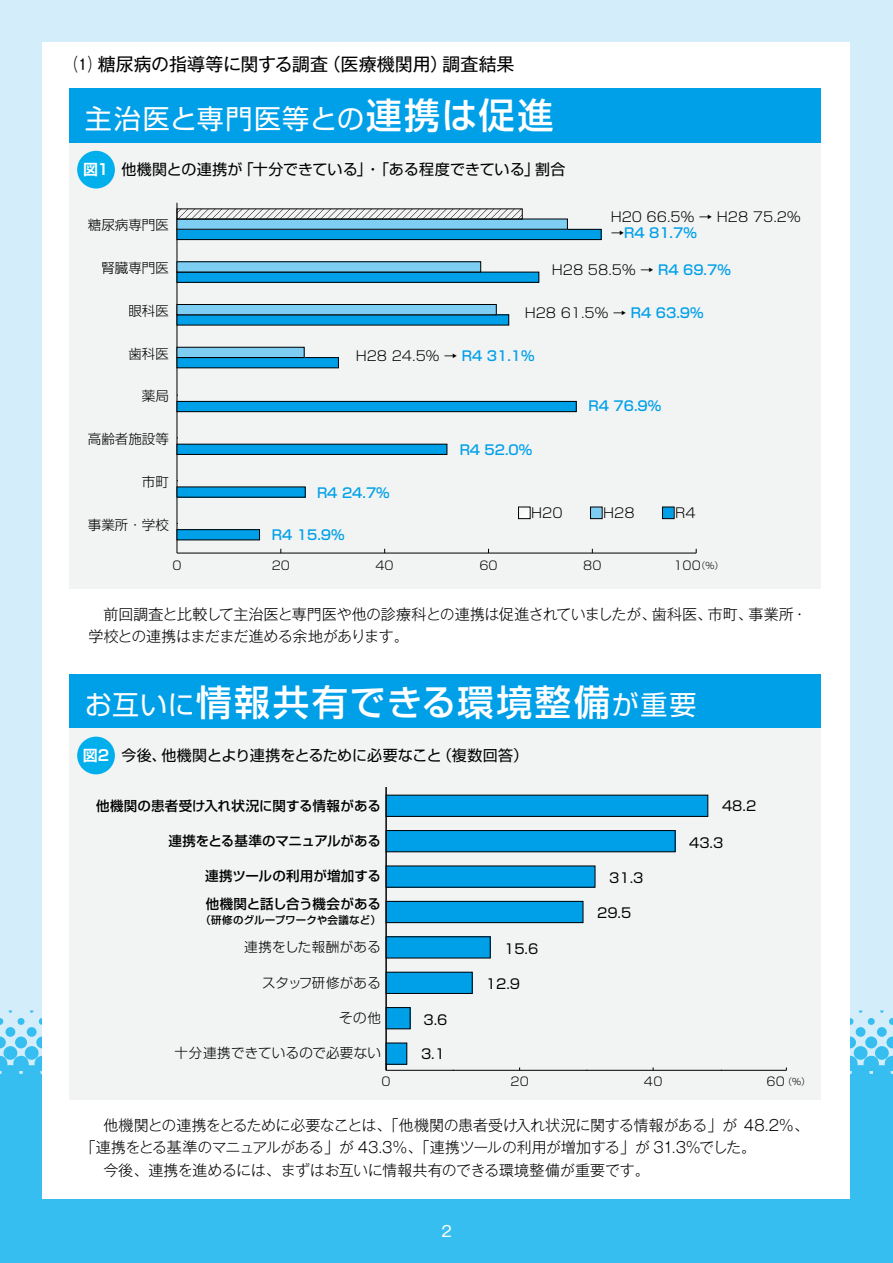
<style>
.page{position:relative;width:893px;height:1263px;background:#d3edfb}
.page>*{position:absolute;margin:0;border:0;box-sizing:border-box;transform-origin:0 0}
.t1{font:500 36px "Shin Go Pro";letter-spacing:.07em;color:#fff}
.t2{font:27px "Shin Go Pro";letter-spacing:.045em;color:#fff}
.t3{font:18px "Gothic MB101 Pro";letter-spacing:-.005em;color:#000}
.t4{font:300 15px/22.5px "Gothic MB101 Pro";letter-spacing:-.025em;color:#000}
.t5{font:15px "Shin Go Pro";letter-spacing:.005em;color:#000}
.t6{font:700 15px "Shin Go Pro De";color:#fff}
.t7{font:15px "Gothic MB101 Pro";color:#fff}
.t8{font:300 13.5px "Shin Go Pro";color:#000}
.t9{font:500 13.5px "Shin Go Pro";color:#000}
.t10{font:500 13.5px "Shin Go Pro";color:#00a0e9}
.t11{font:13.5px "Shin Go Pro";color:#000}
.t12{font:300 13.5px "Shin Go Pro";letter-spacing:.02em;color:#000}
.t13{font:300 13.5px "Shin Go Pro";letter-spacing:.025em;color:#000}
.t14{font:300 12px "Shin Go Pro";color:#000}
.t15{font:500 10.5px "Shin Go Pro";letter-spacing:.015em;color:#000}
.t16{font:300 9px "Shin Go Pro";color:#000}
.s1{font-weight:500;font-size:36px}
.s2{font-weight:300;color:#000}
.s3{font-weight:500;color:#00a0e9}
.s4{color:#7ecef4}
.s5{color:#00a0e9}
.s6{font-size:9px}
.s7{font-weight:400;font-size:27px}
.s8{font-family:"Shin Go Pro De";font-weight:700;color:#fff}
.s9{font-size:12px}
</style>
<div class="page">
<div style="left:4px;top:1046px;width:13px;height:14px;background:#37bef0;border-radius:50%"></div>
<div style="left:25px;top:1046px;width:14px;height:14px;background:#37bef0;border-radius:50%"></div>
<div style="left:875px;top:1046px;width:14px;height:14px;background:#37bef0;border-radius:50%"></div>
<div style="left:854px;top:1046px;width:13px;height:14px;background:#37bef0;border-radius:50%"></div>
<div style="left:36px;top:1036px;width:12px;height:12px;background:#37bef0;border-radius:50%"></div>
<div style="left:15px;top:1036px;width:12px;height:12px;background:#37bef0;border-radius:50%"></div>
<svg style="left:0;top:1036px;width:6px;height:12px"></svg>
<svg style="left:886px;top:1036px;width:7px;height:12px"></svg>
<div style="left:865px;top:1036px;width:12px;height:12px;background:#37bef0;border-radius:50%"></div>
<div style="left:844px;top:1036px;width:12px;height:12px;background:#37bef0;border-radius:50%"></div>
<div style="left:856px;top:1027px;width:9px;height:10px;background:#37bef0;border-radius:50%"></div>
<div style="left:877px;top:1027px;width:10px;height:10px;background:#37bef0;border-radius:50%"></div>
<div style="left:5px;top:1027px;width:10px;height:10px;background:#37bef0;border-radius:50%"></div>
<div style="left:27px;top:1027px;width:10px;height:10px;background:#37bef0;border-radius:50%"></div>
<div style="left:39px;top:1018px;width:7px;height:7px;background:#37bef0;border-radius:50%"></div>
<div style="left:18px;top:1018px;width:7px;height:7px;background:#37bef0;border-radius:50%"></div>
<svg style="left:0;top:1018px;width:3px;height:7px"></svg>
<div style="left:868px;top:1018px;width:7px;height:7px;background:#37bef0;border-radius:50%"></div>
<div style="left:846px;top:1018px;width:7px;height:7px;background:#37bef0;border-radius:50%"></div>
<svg style="left:880px;top:1010px;width:13px;height:15px"></svg>
<div style="left:0;top:1056px;width:893px;height:207px;background:#37bef0"></div>
<div style="left:42px;top:43px;width:808px;height:1156px;background:#fff"></div>
<div style="left:69px;top:89px;width:752px;height:54px;background:#00a0e9"></div>
<div style="left:69px;top:143px;width:752px;height:446px;background:#f2f3f3"></div>
<div style="left:69px;top:674px;width:752px;height:55px;background:#00a0e9"></div>
<div style="left:69px;top:729px;width:752px;height:371px;background:#f2f3f3"></div>
<svg style="left:520px;top:509px;width:8px;height:8px"></svg>
<div style="left:77px;top:151px;width:38px;height:38px;background:#00afec;border-radius:50%"></div>
<div style="left:77px;top:737px;width:38px;height:37px;background:#00afec;border-radius:50%"></div>
<hr style="left:386px;top:1070px;width:400px;height:1px;background:#000">
<div style="left:386px;top:795px;width:322px;height:21px;background:#00a0e9"></div>
<div style="left:386px;top:795px;width:322px;height:22px;border:1px solid #000"></div>
<div style="left:386px;top:830px;width:289px;height:22px;background:#00a0e9"></div>
<div style="left:386px;top:830px;width:289px;height:22px;border:1px solid #000"></div>
<div style="left:386px;top:866px;width:209px;height:21px;background:#00a0e9"></div>
<div style="left:386px;top:901px;width:197px;height:22px;background:#00a0e9"></div>
<div style="left:386px;top:901px;width:197px;height:22px;border:1px solid #000"></div>
<div style="left:386px;top:937px;width:104px;height:21px;background:#00a0e9"></div>
<div style="left:386px;top:972px;width:86px;height:21px;background:#00a0e9"></div>
<div style="left:386px;top:972px;width:87px;height:22px;border:1px solid #000"></div>
<div style="left:386px;top:1007px;width:24px;height:22px;background:#00a0e9"></div>
<div style="left:386px;top:1007px;width:24px;height:22px;border:1px solid #000"></div>
<div style="left:386px;top:1043px;width:21px;height:21px;background:#00a0e9"></div>
<div style="left:386px;top:1043px;width:21px;height:22px;border:1px solid #000"></div>
<hr style="left:177px;top:553px;width:519px;height:1px;background:#000">
<hr style="left:177px;top:203px;width:1px;height:350px;background:#000">
<svg style="left:179px;top:210px;width:342px;height:7px"></svg>
<div style="left:177px;top:229px;width:424px;height:11px;background:#00a0e9"></div>
<div style="left:177px;top:229px;width:425px;height:11px;border:1px solid #000"></div>
<div style="left:177px;top:272px;width:362px;height:10px;background:#00a0e9"></div>
<div style="left:177px;top:272px;width:362px;height:11px;border:1px solid #000"></div>
<div style="left:177px;top:315px;width:332px;height:10px;background:#00a0e9"></div>
<div style="left:177px;top:358px;width:161px;height:10px;background:#00a0e9"></div>
<div style="left:177px;top:401px;width:399px;height:11px;background:#00a0e9"></div>
<div style="left:177px;top:401px;width:400px;height:11px;border:1px solid #000"></div>
<div style="left:177px;top:444px;width:270px;height:10px;background:#00a0e9"></div>
<div style="left:177px;top:444px;width:270px;height:11px;border:1px solid #000"></div>
<div style="left:177px;top:487px;width:128px;height:10px;background:#00a0e9"></div>
<div style="left:177px;top:530px;width:83px;height:10px;background:#00a0e9"></div>
<div style="left:177px;top:529px;width:83px;height:11px;border:1px solid #000"></div>
<div style="left:177px;top:219px;width:390px;height:10px;background:#7ecef4"></div>
<div style="left:177px;top:219px;width:391px;height:11px;border:1px solid #000"></div>
<div style="left:177px;top:262px;width:304px;height:10px;background:#7ecef4"></div>
<div style="left:177px;top:304px;width:319px;height:11px;background:#7ecef4"></div>
<div style="left:177px;top:304px;width:320px;height:11px;border:1px solid #000"></div>
<div style="left:177px;top:347px;width:127px;height:10px;background:#7ecef4"></div>
<div style="left:177px;top:347px;width:128px;height:11px;border:1px solid #000"></div>
<div style="left:518px;top:507px;width:12px;height:12px;border:1px solid #000"></div>
<div style="left:590px;top:507px;width:12px;height:12px;border:1px solid #000"></div>
<div style="left:662px;top:507px;width:12px;height:12px;border:1px solid #000"></div>
<hr style="left:386px;top:787px;width:1px;height:283px;background:#000">
<p class="t3" style="left:74px;top:50px;width:442px">⑴ 糖尿病の指導等に関する調査（医療機関用）調査結果</p>
<h2 class="t2" style="left:85px;top:96px;width:470px">主治医と専門医等との<span class="s1">連携は促進</span></h2>
<p class="t6" style="left:83px;top:157px;width:27px">図1</p>
<p class="t5" style="left:121px;top:157px;width:446px">他機関との連携が「十分できている」・「ある程度できている」割合</p>
<p class="t8" style="left:88px;top:214px;width:82px">糖尿病専門医</p>
<p class="t8" style="left:101px;top:257px;width:69px">腎臓専門医</p>
<p class="t8" style="left:128px;top:300px;width:42px">眼科医</p>
<p class="t8" style="left:128px;top:342px;width:42px">歯科医</p>
<p class="t8" style="left:142px;top:385px;width:28px">薬局</p>
<p class="t8" style="left:88px;top:428px;width:82px">高齢者施設等</p>
<p class="t8" style="left:142px;top:471px;width:28px">市町</p>
<p class="t8" style="left:88px;top:513px;width:82px">事業所・学校</p>
<p class="t8" style="left:611px;top:205px;width:191px">H20 66.5% → H28 75.2％</p>
<p class="t10" style="left:611px;top:222px;width:88px"><span class="s2">→</span>R4 81.7％</p>
<p class="t8" style="left:552px;top:258px;width:180px">H28 58.5％ → <span class="s3">R4 69.7％</span></p>
<p class="t8" style="left:525px;top:302px;width:180px">H28 61.5％ → <span class="s3">R4 63.9％</span></p>
<p class="t8" style="left:356px;top:345px;width:180px">H28 24.5％ → <span class="s3">R4 31.1％</span></p>
<p class="t10" style="left:589px;top:395px;width:74px">R4 76.9％</p>
<p class="t10" style="left:460px;top:439px;width:74px">R4 52.0％</p>
<p class="t10" style="left:317px;top:482px;width:74px">R4 24.7％</p>
<p class="t10" style="left:272px;top:523px;width:74px">R4 15.9％</p>
<p class="t8" style="left:531px;top:502px;width:166px">H20　　<span class="s4">■</span>H28　　<span class="s5">■</span>R4</p>
<p class="t14" style="left:172px;top:556px;width:11px">0</p>
<p class="t14" style="left:272px;top:556px;width:20px">20</p>
<p class="t14" style="left:376px;top:556px;width:20px">40</p>
<p class="t14" style="left:479px;top:556px;width:20px">60</p>
<p class="t14" style="left:583px;top:556px;width:20px">80</p>
<p class="t14" style="left:673px;top:556px;width:51px">100<span class="s6">（％）</span></p>
<p class="t4" style="left:88px;top:600px;width:720px">　前回調査と比較して主治医と専門医や他の診療科との連携は促進されていましたが、歯科医、市町、事業所・学校との連携はまだまだ進める余地があります。</p>
<h1 class="t1" style="left:85px;top:672px;width:613px"><span class="s7">お互いに</span>情報共有できる環境整備<span class="s7">が重要</span></h1>
<p class="t5" style="left:83px;top:742px;width:447px"><span class="s8">図2</span> 今後、他機関とより連携をとるために必要なこと（複数回答）</p>
<p class="t9" style="left:96px;top:794px;width:286px">他機関の患者受け入れ状況に関する情報がある</p>
<p class="t11" style="left:722px;top:795px;width:36px">48.2</p>
<p class="t11" style="left:689px;top:832px;width:36px">43.3</p>
<p class="t11" style="left:609px;top:866px;width:36px">31.3</p>
<p class="t11" style="left:597px;top:902px;width:36px">29.5</p>
<p class="t11" style="left:504px;top:938px;width:36px">15.6</p>
<p class="t11" style="left:486px;top:972px;width:36px">12.9</p>
<p class="t11" style="left:423px;top:1009px;width:25px">3.6</p>
<p class="t11" style="left:421px;top:1042px;width:25px">3.1</p>
<p class="t9" style="left:168px;top:830px;width:214px">連携をとる基準のマニュアルがある</p>
<p class="t9" style="left:205px;top:865px;width:177px">連携ツールの利用が増加する</p>
<p class="t9" style="left:206px;top:892px;width:177px">他機関と話し合う機会がある</p>
<p class="t15" style="left:200px;top:911px;width:182px">（研修のグループワークや会議など）</p>
<p class="t13" style="left:244px;top:936px;width:138px">連携をした報酬がある</p>
<p class="t8" style="left:262px;top:971px;width:120px">スタッフ研修がある</p>
<p class="t8" style="left:339px;top:1007px;width:43px">その他</p>
<p class="t12" style="left:175px;top:1042px;width:208px">十分連携できているので必要ない</p>
<p class="t14" style="left:382px;top:1072px;width:11px">0</p>
<p class="t14" style="left:510px;top:1072px;width:20px">20</p>
<p class="t14" style="left:644px;top:1072px;width:20px">40</p>
<p class="t16" style="left:766px;top:1074px;width:45px"><span class="s9">60</span>（％）</p>
<p class="t4" style="left:88px;top:1111px;width:722px">　他機関との連携をとるために必要なことは、「他機関の患者受け入れ状況に関する情報がある」が 48.2％、</p>
<p class="t4" style="left:81px;top:1134px;width:677px">「連携をとる基準のマニュアルがある」が 43.3％、「連携ツールの利用が増加する」が 31.3％でした。</p>
<p class="t4" style="left:88px;top:1156px;width:563px">　今後、連携を進めるには、まずはお互いに情報共有のできる環境整備が重要です。</p>
<p class="t7" style="left:441px;top:1219px;width:12px">2</p>
</div>
